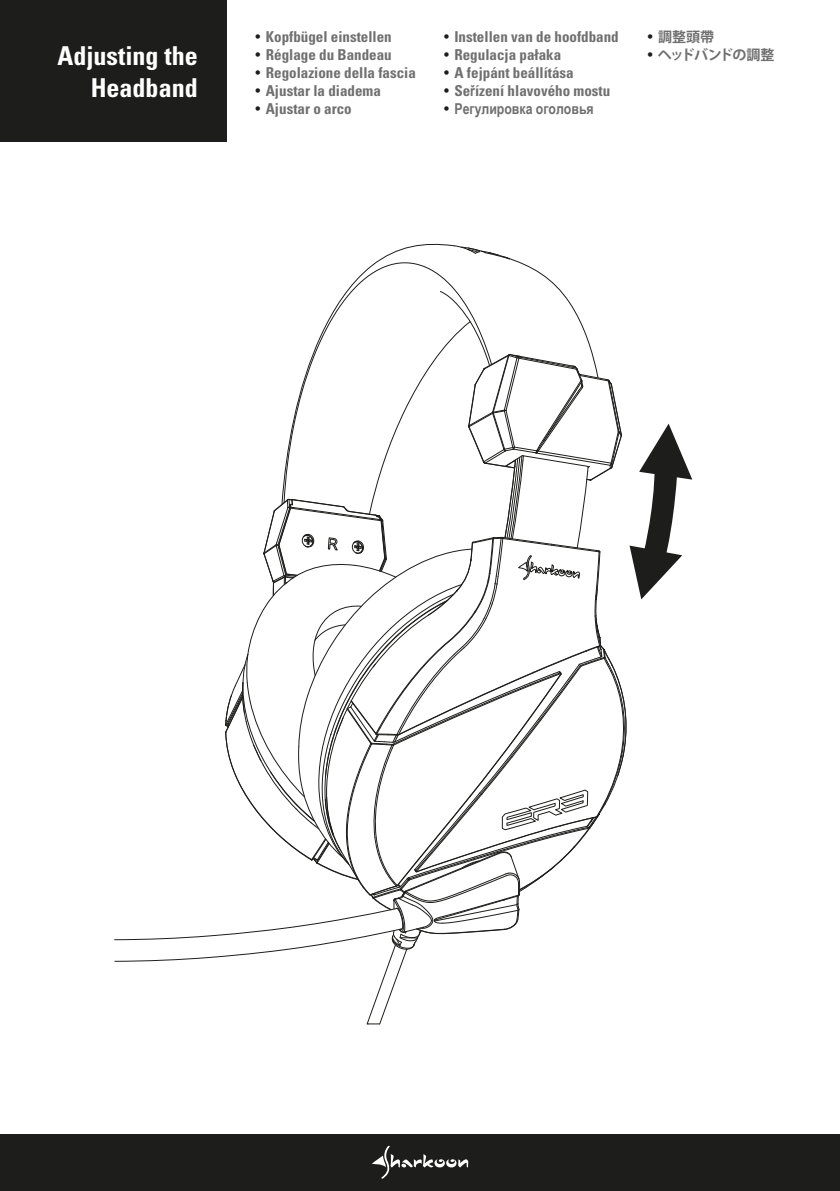
<style>
.page{position:relative;width:840px;height:1191px;background:#fff}
.page>*{position:absolute;margin:0;border:0;box-sizing:border-box;transform-origin:0 0}
.t1{font:700 condensed 26px/31.2px "Univers";color:#fff;text-align:right}
.t2{font:700 condensed 15px "Univers";color:#706f6f}
.t3{font:700 15px "Arial Narrow";color:#706f6f}
.t4{font:700 14px "Koz Go Pr 6 N";letter-spacing:-.03em;color:#706f6f}
.s1{color:#1d1d1b}
.s2{font-family:"Arial Narrow";font-stretch:normal}
</style>
<div class="page">
<div style="left:0;top:1134px;width:839px;height:57px;background:#1d1d1b"></div>
<svg style="left:372px;top:1145px;width:96px;height:33px"></svg>
<div style="left:0;top:0;width:226px;height:141px;background:#1d1d1b"></div>
<svg style="left:114px;top:245px;width:578px;height:779px"></svg>
<h1 class="t1" style="left:57px;top:43px;width:142px">Adjusting the<br>Headband</h1>
<p class="t2" style="left:254px;top:30px;width:139px"><span class="s1">•</span> Kopfbügel einstellen</p>
<p class="t2" style="left:254px;top:48px;width:139px"><span class="s1">•</span> Réglage du Bandeau</p>
<p class="t2" style="left:254px;top:66px;width:163px"><span class="s1">•</span> Regolazione della fascia</p>
<p class="t2" style="left:254px;top:84px;width:128px"><span class="s1">•</span> Ajustar la diadema</p>
<p class="t2" style="left:254px;top:102px;width:99px"><span class="s1">•</span> Ajustar o arco</p>
<p class="t2" style="left:443px;top:30px;width:177px"><span class="s1">•</span> Instellen van de hoofdband</p>
<p class="t2" style="left:443px;top:48px;width:120px"><span class="s1">•</span> Regulacja pałaka</p>
<p class="t2" style="left:443px;top:66px;width:132px"><span class="s1">•</span> A fejpánt beállítása</p>
<p class="t2" style="left:443px;top:84px;width:168px"><span class="s1">•</span> Se<span class="s2">ř</span>ízení hlavového mostu</p>
<p class="t3" style="left:443px;top:97px;width:152px"><span class="s1">•</span> Регулировка оголовья</p>
<p class="t4" style="left:646px;top:29px;width:69px"><span class="s1">•</span> 調整頭帶</p>
<p class="t4" style="left:646px;top:47px;width:129px"><span class="s1">•</span> ヘッドバンドの調整</p>
</div>
